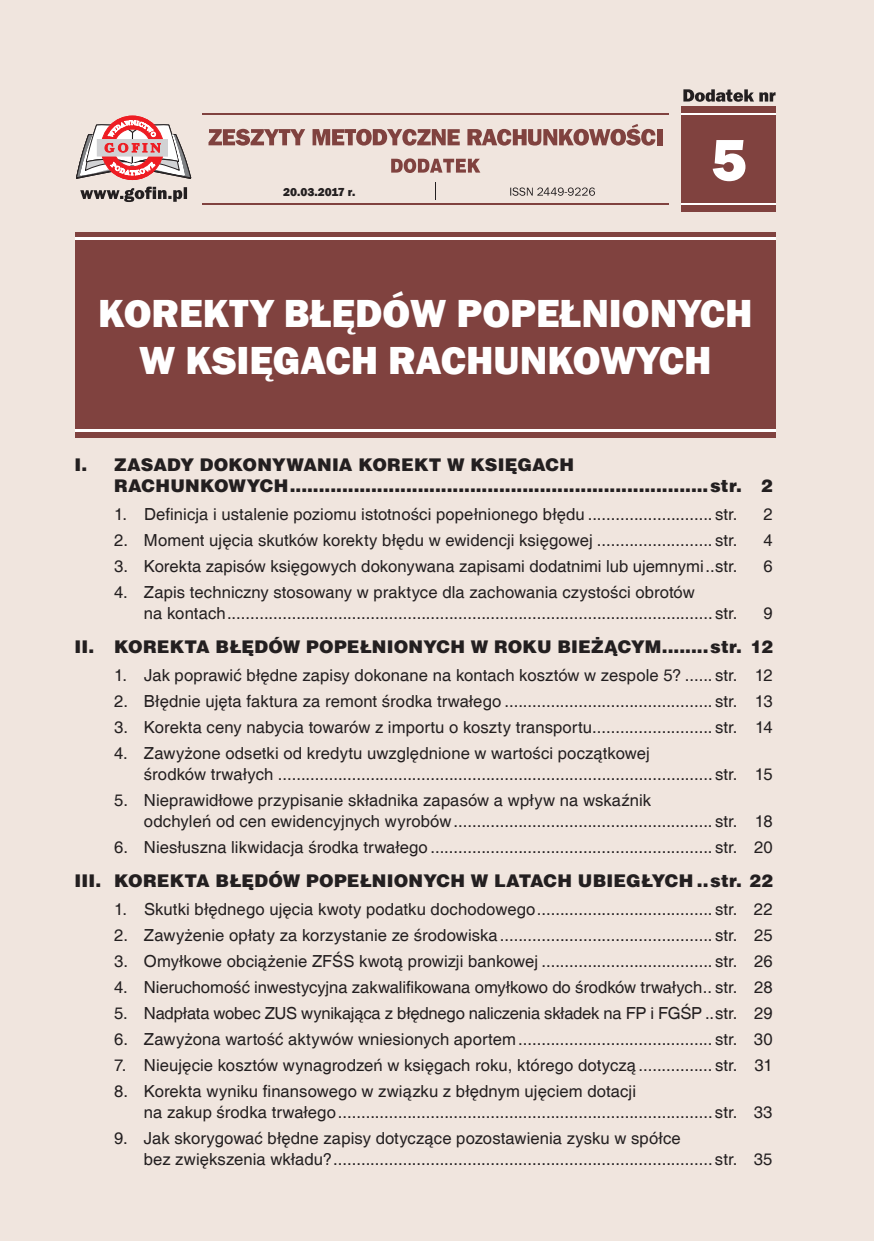
<style>
.page{position:relative;width:874px;height:1241px;background:#fff}
.page>*{position:absolute;margin:0;border:0;box-sizing:border-box;transform-origin:0 0}
.t1{font:800 60.9px "Franklin Gothic";color:#fff}
.t2{font:800 40.25px/47.2px "Franklin Gothic";color:#fff;text-align:center}
.t3{font:17.5px/21px "PL Switzerland Black Plain";letter-spacing:.01em;color:#231f20}
.t4{font:16.62px/21px "Helvetica";letter-spacing:.005em;color:#231f20}
.t5{font:16.62px "Helvetica";letter-spacing:-.015em;color:#231f20}
.t6{font:800 11.9px "Franklin Gothic";color:#231f20}
</style>
<div class="page">
<div style="left:0;top:0;width:873px;height:1240px;background:#f0e5de"></div>
<div style="left:75px;top:232px;width:700px;height:205px;background:#80423f"></div>
<svg style="left:683px;top:89px;width:92px;height:13px"></svg>
<div style="left:680px;top:106px;width:95px;height:106px;background:#80423f"></div>
<hr style="left:75px;top:237px;width:700px;height:3px;background:#fff">
<hr style="left:75px;top:429px;width:700px;height:2px;background:#fff">
<hr style="left:680px;top:203px;width:95px;height:1px;background:#fff">
<hr style="left:680px;top:113px;width:95px;height:2px;background:#fff">
<div style="left:656px;top:129px;width:5px;height:16px;background:#80423f"></div>
<svg style="left:467px;top:124px;width:188px;height:22px"></svg>
<svg style="left:312px;top:129px;width:147px;height:17px"></svg>
<svg style="left:208px;top:129px;width:97px;height:17px"></svg>
<hr style="left:202px;top:113px;width:466px;height:2px;background:#80423f">
<hr style="left:202px;top:203px;width:466px;height:1px;background:#80423f">
<svg style="left:76px;top:116px;width:115px;height:64px"></svg>
<svg style="left:80px;top:186px;width:107px;height:16px"></svg>
<svg style="left:510px;top:187px;width:84px;height:9px"></svg>
<svg style="left:435px;top:182px;width:1px;height:18px"></svg>
<svg style="left:391px;top:158px;width:89px;height:15px"></svg>
<p class="t6" style="left:283px;top:185px;width:74px">20.03.2017 r.</p>
<h1 class="t1" style="left:710px;top:121px;width:37px">5</h1>
<h2 class="t2" style="left:98px;top:289px;width:655px">KOREKTY BŁĘDÓW POPEŁNIONYCH<br>W KSIĘGACH RACHUNKOWYCH</h2>
<p class="t3" style="left:114px;top:453px;width:659px;text-indent:-40px">I. ZASADY DOKONYWANIA KOREKT W KSIĘGACH<br>RACHUNKOWYCH........................................................................str. 2</p>
<p class="t4" style="left:114px;top:504px;width:624px">1. Definicja i ustalenie poziomu istotności popełnionego błędu ........................... str.</p>
<p class="t4" style="left:763px;top:504px;width:11px">2</p>
<p class="t4" style="left:114px;top:530px;width:624px">2. Moment ujęcia skutków korekty błędu w ewidencji księgowej ......................... str.</p>
<p class="t4" style="left:763px;top:530px;width:11px">4</p>
<p class="t4" style="left:114px;top:556px;width:624px">3. Korekta zapisów księgowych dokonywana zapisami dodatnimi lub ujemnymi..str.</p>
<p class="t4" style="left:763px;top:556px;width:11px">6</p>
<p class="t4" style="left:144px;top:582px;width:594px;text-indent:-30px">4. Zapis techniczny stosowany w praktyce dla zachowania czystości obrotów<br>na kontach......................................................................................................... str.</p>
<p class="t4" style="left:763px;top:603px;width:11px">9</p>
<p class="t3" style="left:74px;top:635px;width:699px">II. KOREKTA BŁĘDÓW POPEŁNIONYCH W ROKU BIEŻĄCYM........str. 12</p>
<p class="t4" style="left:114px;top:665px;width:659px">1. Jak poprawić błędne zapisy dokonane na kontach kosztów w zespole 5? ...... str. 12</p>
<p class="t4" style="left:114px;top:691px;width:659px">2. Błędnie ujęta faktura za remont środka trwałego ............................................. str. 13</p>
<p class="t4" style="left:114px;top:717px;width:659px">3. Korekta ceny nabycia towarów z importu o koszty transportu.......................... str. 14</p>
<p class="t4" style="left:144px;top:743px;width:630px;text-indent:-30px">4. Zawyżone odsetki od kredytu uwzględnione w wartości początkowej<br>środków trwałych .............................................................................................. str. 15</p>
<p class="t4" style="left:144px;top:790px;width:630px;text-indent:-30px">5. Nieprawidłowe przypisanie składnika zapasów a wpływ na wskaźnik<br>odchyleń od cen ewidencyjnych wyrobów........................................................ str. 18</p>
<p class="t4" style="left:114px;top:837px;width:659px">6. Niesłuszna likwidacja środka trwałego ............................................................. str. 20</p>
<p class="t3" style="left:74px;top:869px;width:699px">III. KOREKTA BŁĘDÓW POPEŁNIONYCH W LATACH UBIEGŁYCH ..str. 22</p>
<p class="t4" style="left:114px;top:899px;width:659px">1. Skutki błędnego ujęcia kwoty podatku dochodowego...................................... str. 22</p>
<p class="t4" style="left:114px;top:925px;width:659px">2. Zawyżenie opłaty za korzystanie ze środowiska.............................................. str. 25</p>
<p class="t4" style="left:114px;top:951px;width:659px">3. Omyłkowe obciążenie ZFŚS kwotą prowizji bankowej ..................................... str. 26</p>
<p class="t4" style="left:114px;top:977px;width:659px">4. Nieruchomość inwestycyjna zakwalifikowana omyłkowo do środków trwałych.. str. 28</p>
<p class="t5" style="left:114px;top:1003px;width:659px">5. Nadpłata wobec ZUS wynikająca z błędnego naliczenia składek na FP i FGŚP ..str. 29</p>
<p class="t4" style="left:114px;top:1028px;width:659px">6. Zawyżona wartość aktywów wniesionych aportem .......................................... str. 30</p>
<p class="t4" style="left:114px;top:1054px;width:659px">7. Nieujęcie kosztów wynagrodzeń w księgach roku, którego dotyczą................ str. 31</p>
<p class="t4" style="left:144px;top:1080px;width:629px;text-indent:-30px">8. Korekta wyniku finansowego w związku z błędnym ujęciem dotacji<br>na zakup środka trwałego................................................................................. str. 33</p>
<p class="t4" style="left:144px;top:1127px;width:630px;text-indent:-30px">9. Jak skorygować błędne zapisy dotyczące pozostawienia zysku w spółce<br>bez zwiększenia wkładu?.................................................................................. str. 35</p>
</div>
